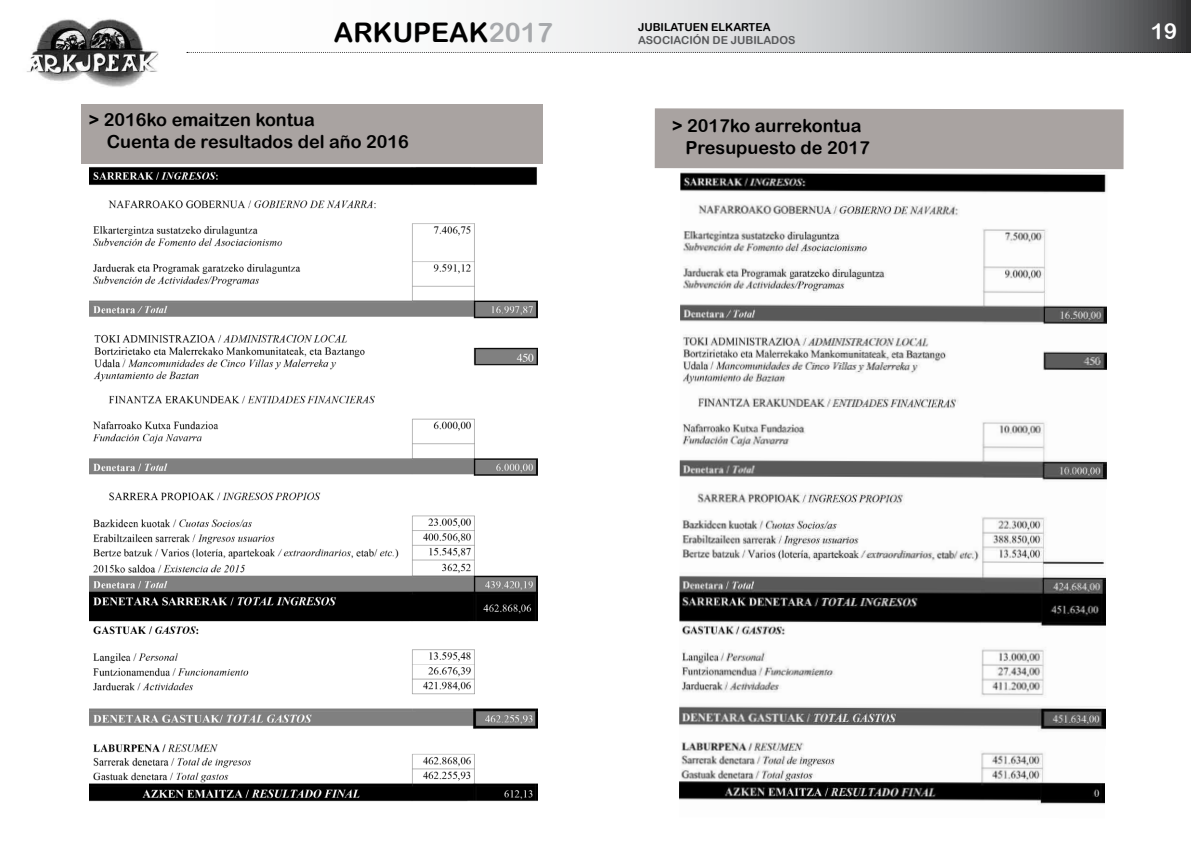
<style>
.page{position:relative;width:1191px;height:842px;background:#fff}
.page>*{position:absolute;margin:0;border:0;box-sizing:border-box;transform-origin:0 0}
.t1{font:27px "Arial Rounded MT Bold";color:#000}
.t2{font:22px "Arial Rounded MT Bold";color:#fff}
.t3{font:18px/22px "Arial Rounded MT Bold";color:#000}
.t4{font:11px "Arial Rounded MT Bold";color:#58595b}
.t5{font:11px "Arial Rounded MT Bold";color:#000}
.s1{color:#a7a9ac}
</style>
<div class="page">
<svg style="left:186px;top:0;width:1005px;height:53px"></svg>
<img style="left:26px;top:18px;width:133px;height:69px">
<svg style="left:187px;top:52px;width:1004px;height:1px"></svg>
<img style="left:90px;top:167px;width:447px;height:635px">
<div style="left:82px;top:104px;width:460px;height:60px;background:#a9a3a1"></div>
<img style="left:679px;top:171px;width:428px;height:633px">
<div style="left:654px;top:108px;width:469px;height:61px;background:#a9a3a1"></div>
<p class="t5" style="left:638px;top:20px;width:134px">JUBILATUEN ELKARTEA</p>
<h1 class="t1" style="left:334px;top:17px;width:220px">ARKUPEAK<span class="s1">2017</span></h1>
<p class="t4" style="left:638px;top:33px;width:159px">ASOCIACIÓN DE JUBILADOS</p>
<p class="t2" style="left:1151px;top:18px;width:28px">19</p>
<p class="t3" style="left:107px;top:108px;width:303px;text-indent:-18px">&gt; 2016ko emaitzen kontua<br>Cuenta de resultados del año 2016</p>
<p class="t3" style="left:685px;top:114px;width:186px;text-indent:-13px">&gt; 2017ko aurrekontua<br>Presupuesto de 2017</p>
</div>
